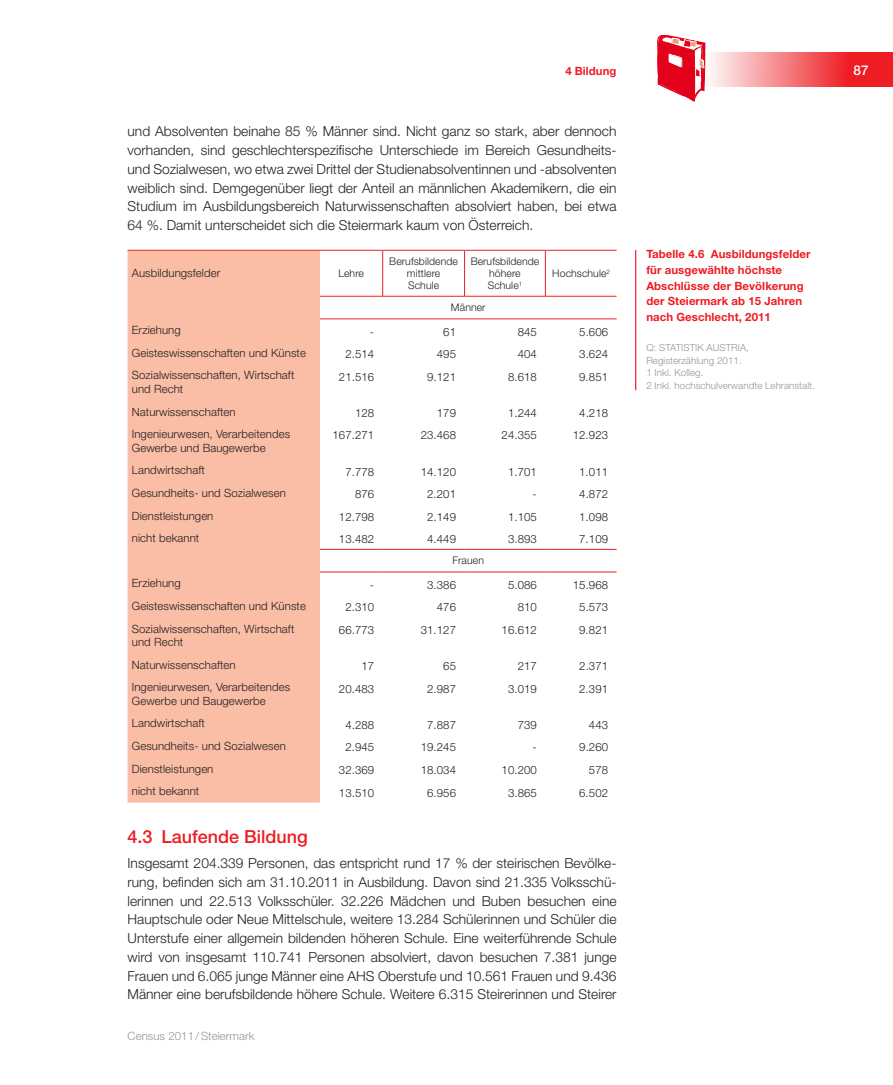
<style>
.page{position:relative;width:893px;height:1085px;background:#fff}
.page>*{position:absolute;margin:0;border:0;box-sizing:border-box;transform-origin:0 0}
.t1{font:500 18px "Helvetica Neue LT Pro";color:#ee1d23}
.t2{font:300 13.8px/18.8px "Helvetica Neue LT Pro";color:#231f20;text-align:justify}
.t3{font:500 13.5px "Helvetica Neue LT Pro";color:#fff}
.t4{font:300 11.4px/13.5px "Helvetica Neue LT Pro";letter-spacing:.005em;color:#231f20}
.t5{font:700 11.4px/15.8px "Helvetica Neue LT Pro";letter-spacing:.005em;color:#ee1d23}
.t6{font:300 11.4px "Helvetica Neue LT Pro";letter-spacing:.005em;color:#939598}
.t7{font:300 10.5px/12px "Helvetica Neue LT Pro";letter-spacing:.005em;color:#231f20;text-align:center}
.t8{font:300 9.75px/12.8px "Helvetica Neue LT Pro";letter-spacing:.005em;color:#939598}
</style>
<div class="page">
<hr style="left:635px;top:250px;width:1px;height:140px;background:#ee1d23">
<svg style="left:711px;top:52px;width:182px;height:34px"></svg>
<svg style="left:657px;top:35px;width:49px;height:67px"></svg>
<div style="left:128px;top:251px;width:192px;height:551px;background:#fabda6"></div>
<hr style="left:382px;top:250px;width:1px;height:46px;background:#ee1d23">
<hr style="left:464px;top:250px;width:1px;height:46px;background:#ee1d23">
<hr style="left:545px;top:250px;width:1px;height:46px;background:#ee1d23">
<hr style="left:320px;top:296px;width:63px;height:1px;background:#ee1d23">
<hr style="left:383px;top:296px;width:82px;height:1px;background:#ee1d23">
<hr style="left:465px;top:296px;width:80px;height:1px;background:#ee1d23">
<hr style="left:545px;top:296px;width:72px;height:1px;background:#ee1d23">
<hr style="left:320px;top:250px;width:63px;height:1px;background:#ee1d23">
<hr style="left:383px;top:250px;width:82px;height:1px;background:#ee1d23">
<hr style="left:465px;top:250px;width:80px;height:1px;background:#ee1d23">
<hr style="left:545px;top:250px;width:72px;height:1px;background:#ee1d23">
<hr style="left:320px;top:318px;width:63px;height:1px;background:#ee1d23">
<hr style="left:383px;top:318px;width:82px;height:1px;background:#ee1d23">
<hr style="left:465px;top:318px;width:80px;height:1px;background:#ee1d23">
<hr style="left:545px;top:318px;width:72px;height:1px;background:#ee1d23">
<hr style="left:320px;top:549px;width:63px;height:1px;background:#ee1d23">
<hr style="left:383px;top:549px;width:82px;height:1px;background:#ee1d23">
<hr style="left:465px;top:549px;width:80px;height:1px;background:#ee1d23">
<hr style="left:545px;top:549px;width:72px;height:1px;background:#ee1d23">
<hr style="left:320px;top:571px;width:63px;height:1px;background:#ee1d23">
<hr style="left:383px;top:571px;width:82px;height:1px;background:#ee1d23">
<hr style="left:465px;top:571px;width:80px;height:1px;background:#ee1d23">
<hr style="left:545px;top:571px;width:72px;height:1px;background:#ee1d23">
<hr style="left:128px;top:250px;width:192px;height:1px;background:#ee1d23">
<p class="t5" style="left:565px;top:63px;width:53px">4 Bildung</p>
<p class="t2" style="left:128px;top:122px;width:491px">und Absolventen beinahe 85 % Männer sind. Nicht ganz so stark, aber dennoch vorhanden, sind geschlechterspezifische Unterschiede im Bereich Gesundheits&shy;und Sozialwesen, wo etwa zwei Drittel der Studienabsolventinnen und -absolventen weiblich sind. Demgegenüber liegt der Anteil an männlichen Akademikern, die ein Studium im Ausbildungsbereich Naturwissenschaften absolviert haben, bei etwa 64 %. Damit unterscheidet sich die Steiermark kaum von Österreich.</p>
<p class="t4" style="left:132px;top:266px;width:90px">Ausbildungsfelder</p>
<p class="t7" style="left:338px;top:267px;width:27px">Lehre</p>
<p class="t7" style="left:389px;top:255px;width:70px">Berufsbildende mittlere<br>Schule</p>
<p class="t7" style="left:471px;top:255px;width:70px">Berufsbildende höhere<br>Schule<sup>1</sup></p>
<p class="t7" style="left:552px;top:267px;width:59px">Hochschule<sup>2</sup></p>
<p class="t7" style="left:451px;top:301px;width:36px">Männer</p>
<p class="t4" style="left:132px;top:323px;width:50px">Erziehung</p>
<p class="t4" style="left:370px;top:324px;width:6px">-</p>
<p class="t4" style="left:443px;top:324px;width:14px">61</p>
<p class="t4" style="left:518px;top:324px;width:21px">845</p>
<p class="t4" style="left:579px;top:324px;width:30px">5.606</p>
<p class="t4" style="left:132px;top:346px;width:176px">Geisteswissenschaften und Künste</p>
<p class="t4" style="left:345px;top:347px;width:30px">2.514</p>
<p class="t4" style="left:437px;top:347px;width:21px">495</p>
<p class="t4" style="left:518px;top:347px;width:21px">404</p>
<p class="t4" style="left:579px;top:347px;width:30px">3.624</p>
<p class="t4" style="left:132px;top:368px;width:164px">Sozialwissenschaften, Wirtschaft und Recht</p>
<p class="t4" style="left:339px;top:369px;width:37px">21.516</p>
<p class="t4" style="left:427px;top:369px;width:30px">9.121</p>
<p class="t4" style="left:508px;top:369px;width:30px">8.618</p>
<p class="t4" style="left:579px;top:369px;width:30px">9.851</p>
<p class="t4" style="left:132px;top:404px;width:105px">Naturwissenschaften</p>
<p class="t4" style="left:355px;top:406px;width:21px">128</p>
<p class="t4" style="left:437px;top:406px;width:21px">179</p>
<p class="t4" style="left:508px;top:406px;width:30px">1.244</p>
<p class="t4" style="left:579px;top:406px;width:30px">4.218</p>
<p class="t4" style="left:132px;top:427px;width:160px">Ingenieurwesen, Verarbeitendes<br>Gewerbe und Baugewerbe</p>
<p class="t4" style="left:332px;top:428px;width:43px">167.271</p>
<p class="t4" style="left:421px;top:428px;width:37px">23.468</p>
<p class="t4" style="left:502px;top:428px;width:37px">24.355</p>
<p class="t4" style="left:573px;top:428px;width:37px">12.923</p>
<p class="t4" style="left:132px;top:463px;width:75px">Landwirtschaft</p>
<p class="t4" style="left:345px;top:464px;width:30px">7.778</p>
<p class="t4" style="left:421px;top:464px;width:37px">14.120</p>
<p class="t4" style="left:508px;top:464px;width:30px">1.701</p>
<p class="t4" style="left:579px;top:464px;width:30px">1.011</p>
<p class="t4" style="left:132px;top:486px;width:155px">Gesundheits- und Sozialwesen</p>
<p class="t4" style="left:355px;top:487px;width:21px">876</p>
<p class="t4" style="left:427px;top:487px;width:30px">2.201</p>
<p class="t4" style="left:533px;top:487px;width:6px">-</p>
<p class="t4" style="left:579px;top:487px;width:30px">4.872</p>
<p class="t4" style="left:132px;top:508px;width:83px">Dienstleistungen</p>
<p class="t4" style="left:339px;top:509px;width:37px">12.798</p>
<p class="t4" style="left:427px;top:509px;width:30px">2.149</p>
<p class="t4" style="left:508px;top:509px;width:30px">1.105</p>
<p class="t4" style="left:579px;top:509px;width:30px">1.098</p>
<p class="t4" style="left:132px;top:531px;width:69px">nicht bekannt</p>
<p class="t4" style="left:339px;top:532px;width:37px">13.482</p>
<p class="t4" style="left:427px;top:532px;width:30px">4.449</p>
<p class="t4" style="left:508px;top:532px;width:30px">3.893</p>
<p class="t4" style="left:579px;top:532px;width:30px">7.109</p>
<p class="t7" style="left:453px;top:554px;width:33px">Frauen</p>
<p class="t4" style="left:132px;top:576px;width:50px">Erziehung</p>
<p class="t4" style="left:370px;top:577px;width:6px">-</p>
<p class="t4" style="left:427px;top:577px;width:30px">3.386</p>
<p class="t4" style="left:508px;top:577px;width:30px">5.086</p>
<p class="t4" style="left:573px;top:577px;width:37px">15.968</p>
<p class="t4" style="left:132px;top:599px;width:176px">Geisteswissenschaften und Künste</p>
<p class="t4" style="left:345px;top:600px;width:30px">2.310</p>
<p class="t4" style="left:437px;top:600px;width:21px">476</p>
<p class="t4" style="left:518px;top:600px;width:21px">810</p>
<p class="t4" style="left:579px;top:600px;width:30px">5.573</p>
<p class="t4" style="left:132px;top:621px;width:164px">Sozialwissenschaften, Wirtschaft und Recht</p>
<p class="t4" style="left:339px;top:622px;width:37px">66.773</p>
<p class="t4" style="left:421px;top:622px;width:37px">31.127</p>
<p class="t4" style="left:502px;top:622px;width:37px">16.612</p>
<p class="t4" style="left:579px;top:622px;width:30px">9.821</p>
<p class="t4" style="left:132px;top:657px;width:105px">Naturwissenschaften</p>
<p class="t4" style="left:361px;top:658px;width:14px">17</p>
<p class="t4" style="left:443px;top:658px;width:14px">65</p>
<p class="t4" style="left:518px;top:658px;width:21px">217</p>
<p class="t4" style="left:579px;top:658px;width:30px">2.371</p>
<p class="t4" style="left:132px;top:680px;width:160px">Ingenieurwesen, Verarbeitendes<br>Gewerbe und Baugewerbe</p>
<p class="t4" style="left:339px;top:681px;width:37px">20.483</p>
<p class="t4" style="left:427px;top:681px;width:30px">2.987</p>
<p class="t4" style="left:508px;top:681px;width:30px">3.019</p>
<p class="t4" style="left:579px;top:681px;width:30px">2.391</p>
<p class="t4" style="left:132px;top:716px;width:75px">Landwirtschaft</p>
<p class="t4" style="left:345px;top:717px;width:30px">4.288</p>
<p class="t4" style="left:427px;top:717px;width:30px">7.887</p>
<p class="t4" style="left:518px;top:717px;width:21px">739</p>
<p class="t4" style="left:589px;top:717px;width:21px">443</p>
<p class="t4" style="left:132px;top:739px;width:155px">Gesundheits- und Sozialwesen</p>
<p class="t4" style="left:345px;top:740px;width:30px">2.945</p>
<p class="t4" style="left:421px;top:740px;width:37px">19.245</p>
<p class="t4" style="left:533px;top:740px;width:6px">-</p>
<p class="t4" style="left:579px;top:740px;width:30px">9.260</p>
<p class="t4" style="left:132px;top:761px;width:83px">Dienstleistungen</p>
<p class="t4" style="left:339px;top:762px;width:37px">32.369</p>
<p class="t4" style="left:421px;top:762px;width:37px">18.034</p>
<p class="t4" style="left:502px;top:762px;width:37px">10.200</p>
<p class="t4" style="left:589px;top:762px;width:21px">578</p>
<p class="t4" style="left:132px;top:784px;width:69px">nicht bekannt</p>
<p class="t4" style="left:339px;top:785px;width:37px">13.510</p>
<p class="t4" style="left:427px;top:785px;width:30px">6.956</p>
<p class="t4" style="left:508px;top:785px;width:30px">3.865</p>
<p class="t4" style="left:579px;top:785px;width:30px">6.502</p>
<h1 class="t1" style="left:128px;top:825px;width:182px">4.3 Laufende Bildung</h1>
<p class="t2" style="left:128px;top:853px;width:491px">Insgesamt 204.339 Personen, das entspricht rund 17 % der steirischen Bevölke&shy;rung, befinden sich am 31.10.2011 in Ausbildung. Davon sind 21.335 Volksschü&shy;lerinnen und 22.513 Volksschüler. 32.226 Mädchen und Buben besuchen eine Hauptschule oder Neue Mittelschule, weitere 13.284 Schülerinnen und Schüler die Unterstufe einer allgemein bildenden höheren Schule. Eine weiterführende Schule wird von insgesamt 110.741 Personen absolviert, davon besuchen 7.381 junge Frauen und 6.065 junge Männer eine AHS Oberstufe und 10.561 Frauen und 9.436<br>Männer eine berufsbildende höhere Schule. Weitere 6.315 Steirerinnen und Steirer</p>
<p class="t6" style="left:128px;top:1028px;width:128px">Census 2011 /Steiermark</p>
<p class="t5" style="left:646px;top:246px;width:166px">Tabelle 4.6 Ausbildungsfelder für ausgewählte höchste<br>Abschlüsse der Bevölkerung der Steiermark ab 15 Jahren nach Geschlecht, 2011</p>
<p class="t8" style="left:646px;top:341px;width:25px">Q: Statistik</p>
<p class="t8" style="left:707px;top:341px;width:13px">Austria</p>
<p class="t8" style="left:746px;top:341px;width:4px">,</p>
<p class="t8" style="left:646px;top:353px;width:170px">Registerzählung 2011.<br>1 Inkl. Kolleg.<br>2 Inkl. hochschulverwandte Lehranstalt.</p>
<p class="t3" style="left:854px;top:62px;width:17px">87</p>
</div>
